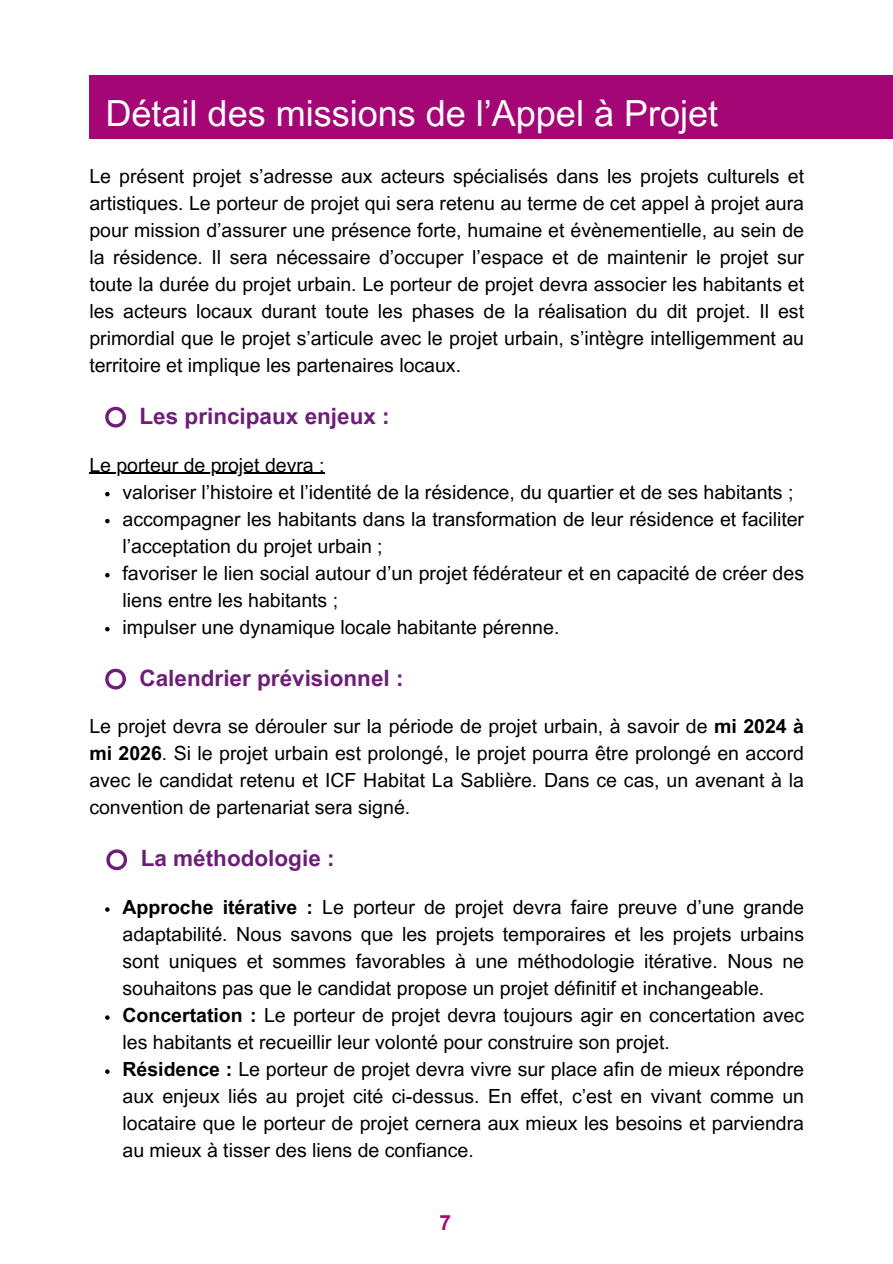
<style>
.page{position:relative;width:893px;height:1264px;background:#fff}
.page>*{position:absolute;margin:0;border:0;box-sizing:border-box;transform-origin:0 0}
.t1{font:36px "Arial MT Pro";color:#fff}
.t2{font:700 22.5px "Arial MT Pro";color:#6e1e78}
.t3{font:700 21px "Arial MT Pro";color:#a40775}
.t4{font:19.5px/27px "Arial MT Pro";color:#000;text-align:justify}
.s1{font-weight:700}
</style>
<div class="page">
<div style="left:89px;top:75px;width:803px;height:64px;background:#a40775"></div>
<hr style="left:89px;top:473px;width:235px;height:1px;background:#000">
<svg style="left:105px;top:492px;width:5px;height:4px"></svg>
<svg style="left:105px;top:519px;width:5px;height:4px"></svg>
<svg style="left:105px;top:573px;width:5px;height:4px"></svg>
<svg style="left:105px;top:627px;width:5px;height:4px"></svg>
<svg style="left:105px;top:406px;width:21px;height:22px"></svg>
<svg style="left:105px;top:907px;width:5px;height:4px"></svg>
<svg style="left:105px;top:1015px;width:5px;height:4px"></svg>
<svg style="left:105px;top:1069px;width:5px;height:4px"></svg>
<svg style="left:106px;top:849px;width:21px;height:21px"></svg>
<svg style="left:105px;top:668px;width:21px;height:22px"></svg>
<p class="t1" style="left:105px;top:100px;width:614px">Détail des missions de l’Appel à Projet</p>
<p class="t4" style="left:89px;top:165px;width:716px">Le présent projet s’adresse aux acteurs spécialisés dans les projets culturels et artistiques. Le porteur de projet qui sera retenu au terme de cet appel à projet aura pour mission d’assurer une présence forte, humaine et évènementielle, au sein de la résidence. Il sera nécessaire d’occuper l’espace et de maintenir le projet sur toute la durée du projet urbain. Le porteur de projet devra associer les habitants et les acteurs locaux durant toute les phases de la réalisation du dit projet. Il est primordial que le projet s’articule avec le projet urbain, s’intègre intelligemment au territoire et implique les partenaires locaux.</p>
<p class="t2" style="left:139px;top:407px;width:252px">Les principaux enjeux :</p>
<p class="t4" style="left:89px;top:453px;width:237px">Le porteur de projet devra :</p>
<p class="t4" style="left:122px;top:480px;width:672px">valoriser l’histoire et l’identité de la résidence, du quartier et de ses habitants ;</p>
<p class="t4" style="left:122px;top:507px;width:683px">accompagner les habitants dans la transformation de leur résidence et faciliter l’acceptation du projet urbain ;</p>
<p class="t4" style="left:122px;top:561px;width:683px">favoriser le lien social autour d’un projet fédérateur et en capacité de créer des liens entre les habitants ;</p>
<p class="t4" style="left:122px;top:615px;width:438px">impulser une dynamique locale habitante pérenne.</p>
<p class="t2" style="left:139px;top:669px;width:265px">Calendrier prévisionnel :</p>
<p class="t4" style="left:89px;top:715px;width:716px">Le projet devra se dérouler sur la période de projet urbain, à savoir de <span class="s1">mi 2024 à mi 2026</span>. Si le projet urbain est prolongé, le projet pourra être prolongé en accord avec le candidat retenu et ICF Habitat La Sablière. Dans ce cas, un avenant à la convention de partenariat sera signé.</p>
<p class="t2" style="left:141px;top:850px;width:195px">La méthodologie :</p>
<p class="t4" style="left:122px;top:896px;width:683px"><span class="s1">Approche itérative :</span> Le porteur de projet devra faire preuve d’une grande adaptabilité. Nous savons que les projets temporaires et les projets urbains sont uniques et sommes favorables à une méthodologie itérative. Nous ne souhaitons pas que le candidat propose un projet définitif et inchangeable.</p>
<p class="t4" style="left:122px;top:1004px;width:683px"><span class="s1">Concertation :</span> Le porteur de projet devra toujours agir en concertation avec les habitants et recueillir leur volonté pour construire son projet.</p>
<p class="t4" style="left:122px;top:1058px;width:683px"><span class="s1">Résidence :</span> Le porteur de projet devra vivre sur place afin de mieux répondre aux enjeux liés au projet cité ci-dessus. En effet, c’est en vivant comme un locataire que le porteur de projet cernera aux mieux les besoins et parviendra au mieux à tisser des liens de confiance.</p>
<p class="t3" style="left:439px;top:1215px;width:13px">7</p>
</div>
